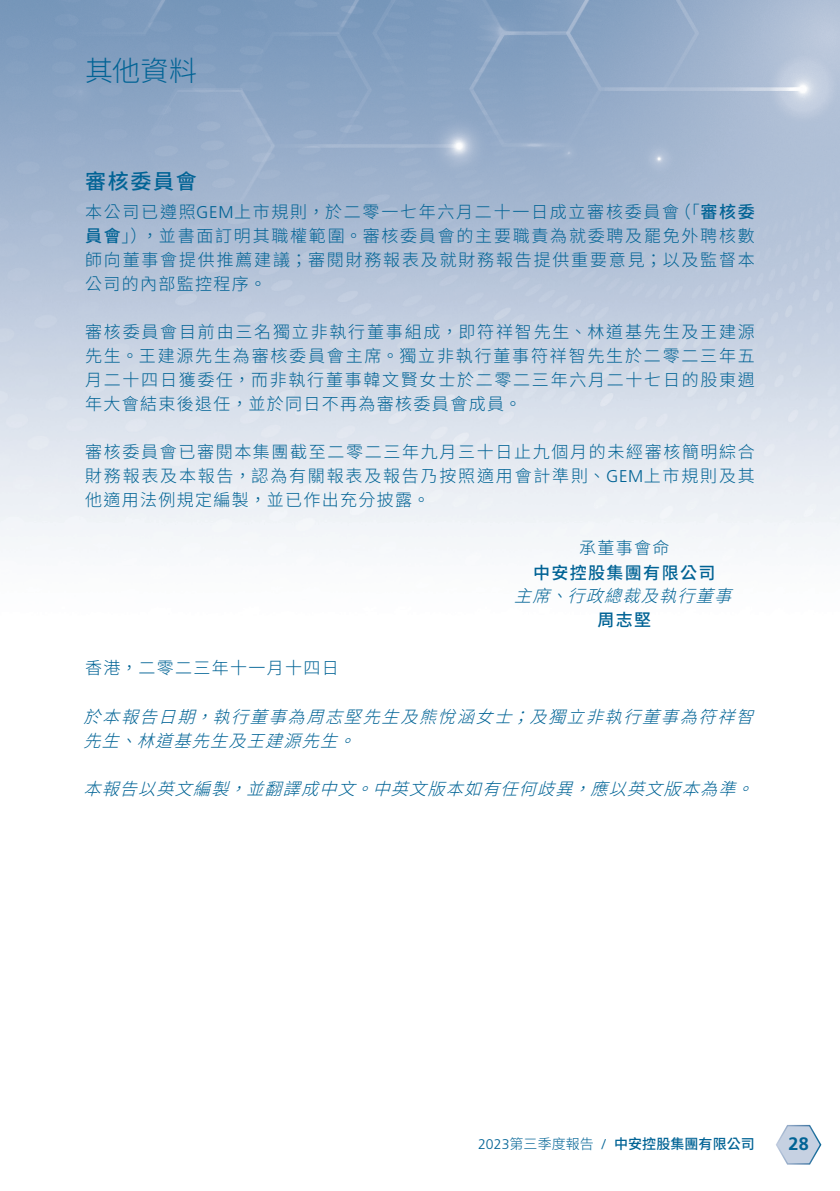
<style>
.page{position:relative;width:840px;height:1191px;background:#fff}
.page>*{position:absolute;margin:0;border:0;box-sizing:border-box;transform-origin:0 0}
.t1{font:300 28px "Source Han Sans TW";color:#016395}
.t2{font:500 21px "Source Han Sans TW";letter-spacing:.08em;color:#016395}
.t3{font:700 18px "Frutiger LT Std";color:#016395}
.t4{font:300 17px/24px "Source Han Sans TW";letter-spacing:.1em;color:#016395}
.t5{font:italic 300 17px "Source Han Sans TW";color:#016395}
.t6{font:500 17px "Source Han Sans TW";letter-spacing:.08em;color:#016395}
.t7{font:300 17px "Source Han Sans TW";letter-spacing:.08em;color:#016395}
.t8{font:500 14px "Source Han Sans TW";letter-spacing:.005em;color:#016395}
.t9{font:300 14px "Source Han Sans TW";letter-spacing:.005em;color:#016395}
.t10{font:300 14px "Frutiger LT Std";color:#016395}
.s1{font-weight:300}
.s2{font-family:"Frutiger LT Std"}
.s3{font-weight:500}
</style>
<div class="page">
<svg style="left:775px;top:1124px;width:46px;height:41px"></svg>
<h1 class="t1" style="left:85px;top:55px;width:114px">其他資料</h1>
<p class="t2" style="left:85px;top:169px;width:113px">審核委員會</p>
<p class="t6" style="left:673px;top:202px;width:82px"><span class="s1">（「</span>審核委</p>
<p class="t4" style="left:141px;top:200px;width:614px;text-indent:-56px">本公司已遵照<span class="s2">GEM</span>上市規則，於二零一七年六月二十一日成立審核委員會<br>，並書面訂明其職權範圍。審核委員會的主要職責為就委聘及罷免外聘核數</p>
<p class="t4" style="left:85px;top:224px;width:671px"><span class="s3">員會</span>」）<br>師向董事會提供推薦建議；審閱財務報表及就財務報告提供重要意見；以及監督本公司的內部監控程序。</p>
<p class="t4" style="left:85px;top:320px;width:671px;text-align:justify">審核委員會目前由三名獨立非執行董事組成，即符祥智先生、林道基先生及王建源先生。王建源先生為審核委員會主席。獨立非執行董事符祥智先生於二零二三年五月二十四日獲委任，而非執行董事韓文賢女士於二零二三年六月二十七日的股東週年大會結束後退任，並於同日不再為審核委員會成員。</p>
<p class="t4" style="left:85px;top:440px;width:671px;text-align:justify">審核委員會已審閱本集團截至二零二三年九月三十日止九個月的未經審核簡明綜合財務報表及本報告，認為有關報表及報告乃按照適用會計準則、<span class="s2">GEM</span>上市規則及其他適用法例規定編製，並已作出充分披露。</p>
<p class="t4" style="left:578px;top:536px;width:92px">承董事會命</p>
<p class="t6" style="left:533px;top:562px;width:183px">中安控股集團有限公司</p>
<p class="t5" style="left:513px;top:586px;width:231px">主席行政總裁及執行董事</p>
<p class="t5" style="left:549px;top:586px;width:32px">、</p>
<p class="t6" style="left:597px;top:610px;width:55px">周志堅</p>
<p class="t7" style="left:85px;top:658px;width:255px">香港，二零二三年十一月十四日</p>
<p class="t5" style="left:83px;top:706px;width:684px">於本報告日期執行董事為周志堅先生及熊悅涵女士及獨立非執行董事為符祥智</p>
<p class="t5" style="left:511px;top:706px;width:32px">；</p>
<p class="t5" style="left:195px;top:706px;width:32px">，</p>
<p class="t5" style="left:83px;top:730px;width:268px">先生林道基先生及王建源先生</p>
<p class="t5" style="left:337px;top:730px;width:32px">。</p>
<p class="t5" style="left:119px;top:730px;width:32px">、</p>
<p class="t5" style="left:83px;top:778px;width:666px">本報告以英文編製並翻譯成中文中英文版本如有任何歧異應以英文版本為準</p>
<p class="t5" style="left:355px;top:778px;width:32px">。</p>
<p class="t5" style="left:735px;top:778px;width:32px">。</p>
<p class="t5" style="left:229px;top:778px;width:32px">，</p>
<p class="t5" style="left:572px;top:778px;width:32px">，</p>
<p class="t9" style="left:478px;top:1135px;width:117px"><span class="s2">2023</span>第三季度報告</p>
<p class="t10" style="left:601px;top:1135px;width:5px">/</p>
<p class="t8" style="left:613px;top:1135px;width:142px">中安控股集團有限公司</p>
<p class="t3" style="left:788px;top:1133px;width:22px">28</p>
</div>
